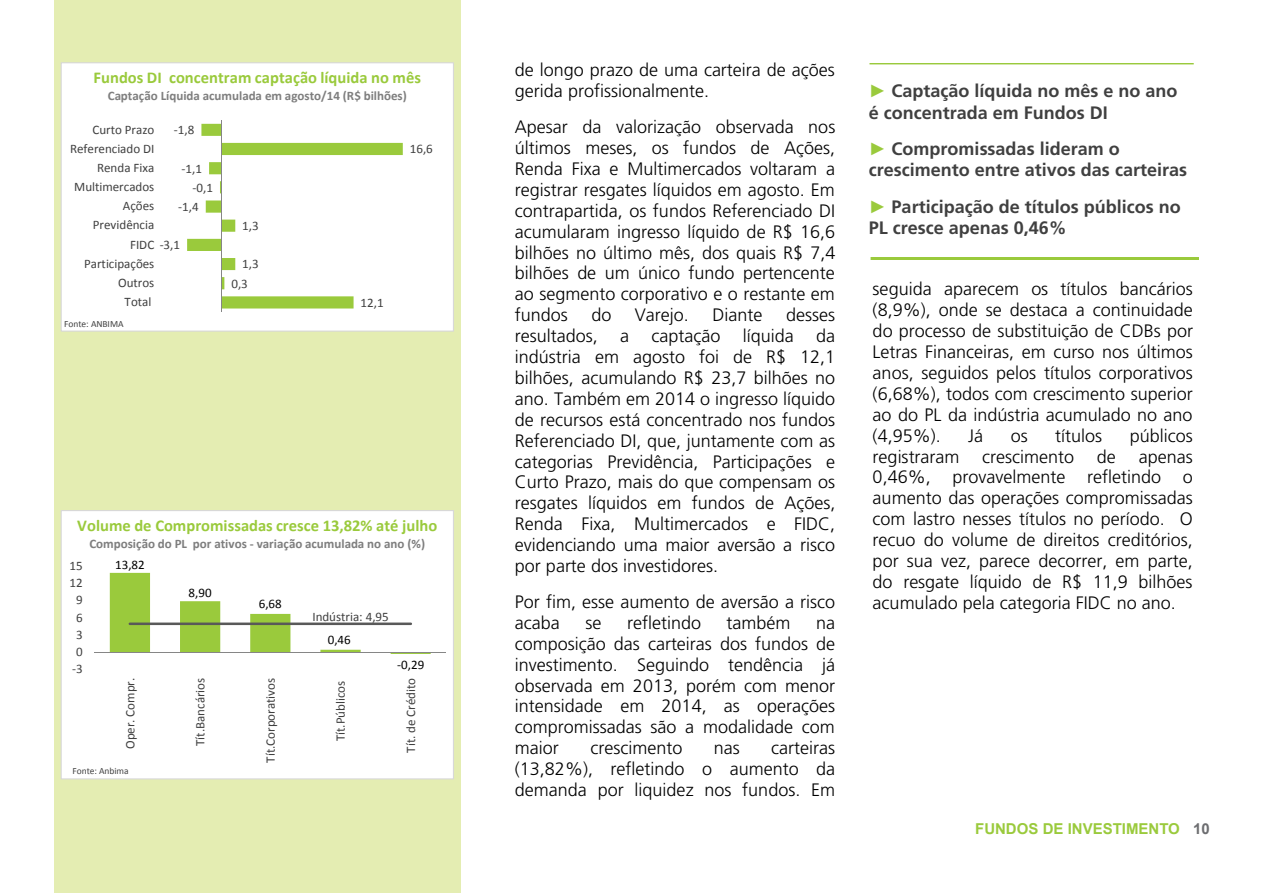
<style>
.page{position:relative;width:1263px;height:893px;background:#fff}
.page>*{position:absolute;margin:0;border:0;box-sizing:border-box;transform-origin:0 0}
.t1{font:300 18px/20.9px "Frutiger";color:#000;text-align:justify}
.t2{font:700 18px/21.3px "Frutiger";color:#404040}
.t3{font:700 16.5px "Calibri";color:#9aca3c}
.t4{font:700 15px "Arial";color:#9aca3c}
.t5{font:13.05px "Calibri";color:#404040}
.t6{font:700 13.05px "Calibri";letter-spacing:-.005em;color:#7e7e7e}
.t7{font:13.05px "Calibri";letter-spacing:.005em;color:#000}
.t8{font:9.45px "Calibri";letter-spacing:-.005em;color:#404040}
.s1{font-family:"Arial";font-weight:400;color:#9aca3c}
.s2{font-family:"Arial";color:#9aca3c}
.s3{color:#6d6e71}
</style>
<div class="page">
<div style="left:54px;top:0;width:406px;height:892px;background:#e4edb2"></div>
<hr style="left:869px;top:63px;width:325px;height:1px;background:#9aca3c">
<hr style="left:870px;top:257px;width:328px;height:3px;background:#9aca3c">
<div style="left:62px;top:63px;width:391px;height:268px;background:#fff"></div>
<svg style="left:187px;top:124px;width:216px;height:184px"></svg>
<hr style="left:221px;top:120px;width:1px;height:192px;background:#868686">
<div style="left:61px;top:62px;width:393px;height:270px;border:1px solid #d8d8d8"></div>
<div style="left:62px;top:511px;width:391px;height:267px;background:#fff"></div>
<svg style="left:110px;top:573px;width:321px;height:81px"></svg>
<hr style="left:95px;top:652px;width:351px;height:1px;background:#868686">
<hr style="left:129px;top:622px;width:283px;height:3px;background:#595959">
<div style="left:61px;top:510px;width:393px;height:269px;border:1px solid #d8d8d8"></div>
<p class="t3" style="left:94px;top:67px;width:329px">Fundos DI concentram captação líquida no mês</p>
<p class="t6" style="left:108px;top:87px;width:301px">Captação Líquida acumulada em agosto/14 (R$ bilhões)</p>
<p class="t5" style="left:92px;top:121px;width:63px">Curto Prazo</p>
<p class="t5" style="left:70px;top:140px;width:86px">Referenciado DI</p>
<p class="t5" style="left:97px;top:159px;width:59px">Renda Fixa</p>
<p class="t5" style="left:74px;top:179px;width:81px">Multimercados</p>
<p class="t5" style="left:123px;top:198px;width:33px">Ações</p>
<p class="t5" style="left:93px;top:217px;width:63px">Previdência</p>
<p class="t5" style="left:174px;top:122px;width:22px">‐1,8</p>
<p class="t5" style="left:182px;top:160px;width:22px">‐1,1</p>
<p class="t5" style="left:192px;top:179px;width:22px">‐0,1</p>
<p class="t5" style="left:178px;top:198px;width:22px">‐1,4</p>
<p class="t5" style="left:130px;top:236px;width:51px">FIDC ‐3,1</p>
<p class="t5" style="left:84px;top:255px;width:72px">Participações</p>
<p class="t5" style="left:118px;top:274px;width:38px">Outros</p>
<p class="t5" style="left:125px;top:294px;width:28px">Total</p>
<p class="t8" style="left:64px;top:318px;width:61px">Fonte: ANBIMA</p>
<p class="t5" style="left:242px;top:218px;width:18px">1,3</p>
<p class="t5" style="left:242px;top:256px;width:18px">1,3</p>
<p class="t5" style="left:231px;top:275px;width:18px">0,3</p>
<p class="t5" style="left:410px;top:141px;width:25px">16,6</p>
<p class="t5" style="left:360px;top:294px;width:25px">12,1</p>
<p class="t3" style="left:77px;top:515px;width:361px">Volume de Compromissadas cresce 13,82% até julho</p>
<p class="t6" style="left:89px;top:535px;width:337px">Composição do PL por ativos ‐ variação acumulada no ano (%)</p>
<p class="t5" style="left:70px;top:557px;width:15px">15</p>
<p class="t7" style="left:115px;top:556px;width:31px">13,82</p>
<p class="t5" style="left:70px;top:574px;width:15px">12</p>
<p class="t5" style="left:76px;top:592px;width:8px">9</p>
<p class="t7" style="left:189px;top:584px;width:25px">8,90</p>
<p class="t7" style="left:259px;top:595px;width:25px">6,68</p>
<p class="t5" style="left:76px;top:609px;width:8px">6</p>
<p class="t5" style="left:312px;top:609px;width:78px">Indústria: 4,95</p>
<p class="t5" style="left:76px;top:626px;width:8px">3</p>
<p class="t5" style="left:76px;top:643px;width:8px">0</p>
<p class="t7" style="left:328px;top:632px;width:25px">0,46</p>
<p class="t5" style="left:72px;top:661px;width:12px">‐3</p>
<p class="t7" style="left:397px;top:657px;width:29px">‐0,29</p>
<p class="t5" style="left:122px;top:749px;width:73px;rotate:-90deg">Oper. Compr.</p>
<p class="t5" style="left:192px;top:746px;width:70px;rotate:-90deg">Tít.Bancários</p>
<p class="t5" style="left:262px;top:762px;width:86px;rotate:-90deg">Tít.Corporativos</p>
<p class="t5" style="left:332px;top:741px;width:62px;rotate:-90deg">Tít.Públicos</p>
<p class="t5" style="left:402px;top:753px;width:76px;rotate:-90deg">Tít. de Crédito</p>
<p class="t8" style="left:72px;top:765px;width:58px">Fonte: Anbima</p>
<p class="t1" style="left:515px;top:60px;width:321px">de longo prazo de uma carteira de ações gerida profissionalmente.</p>
<p class="t1" style="left:515px;top:117px;width:322px">Apesar da valorização observada nos últimos meses, os fundos de Ações, Renda Fixa e Multimercados voltaram a registrar resgates líquidos em agosto. Em contrapartida, os fundos Referenciado DI acumularam ingresso líquido de R$ 16,6 bilhões no último mês, dos quais R$ 7,4 bilhões de um único fundo pertencente ao segmento corporativo e o restante em fundos</p>
<p class="t1" style="left:515px;top:305px;width:322px;text-indent:271px">desses resultados, a captação líquida da indústria em agosto foi de R$ 12,1 bilhões, acumulando R$ 23,7 bilhões no ano. Também em 2014 o ingresso líquido de recursos está concentrado nos fundos Referenciado DI, que, juntamente com as categorias Previdência, Participações e Curto Prazo, mais do que compensam os resgates líquidos em fundos de Ações, Renda Fixa, Multimercados e FIDC, evidenciando uma maior aversão a risco por parte dos investidores.</p>
<p class="t1" style="left:515px;top:592px;width:322px">Por fim, esse aumento de aversão a risco acaba</p>
<p class="t1" style="left:591px;top:305px;width:22px">do</p>
<p class="t1" style="left:635px;top:305px;width:55px">Varejo.</p>
<p class="t1" style="left:713px;top:305px;width:52px">Diante</p>
<p class="t1" style="left:585px;top:612px;width:18px">se</p>
<p class="t1" style="left:627px;top:612px;width:75px">refletindo</p>
<p class="t1" style="left:727px;top:612px;width:65px">também</p>
<p class="t1" style="left:515px;top:612px;width:322px;text-indent:301px">na composição das carteiras dos fundos de investimento. Seguindo tendência já observada em 2013, porém com menor intensidade em 2014, as operações compromissadas são a modalidade com maior</p>
<p class="t1" style="left:515px;top:738px;width:322px;text-indent:256px">carteiras (13,82%), refletindo o aumento da demanda por liquidez nos fundos. Em</p>
<p class="t1" style="left:590px;top:738px;width:93px">crescimento</p>
<p class="t1" style="left:714px;top:738px;width:28px">nas</p>
<p class="t2" style="left:869px;top:80px;width:310px"><span class="s1">►</span> Captação líquida no mês e no ano é concentrada em Fundos DI</p>
<p class="t2" style="left:869px;top:138px;width:320px"><span class="s2">►</span> Compromissadas lideram o crescimento entre ativos das carteiras</p>
<p class="t2" style="left:869px;top:196px;width:314px"><span class="s2">►</span> Participação de títulos públicos no<br>PL cresce apenas 0,46%</p>
<p class="t1" style="left:873px;top:279px;width:322px">seguida aparecem os títulos bancários (8,9%), onde se destaca a continuidade do processo de substituição de CDBs por Letras Financeiras, em curso nos últimos anos, seguidos pelos títulos corporativos (6,68%), todos com crescimento superior ao do PL da indústria acumulado no ano (4,95%).</p>
<p class="t1" style="left:968px;top:425px;width:16px">Já</p>
<p class="t1" style="left:1011px;top:425px;width:19px">os</p>
<p class="t1" style="left:1055px;top:425px;width:48px">títulos</p>
<p class="t1" style="left:1130px;top:425px;width:65px">públicos</p>
<p class="t1" style="left:873px;top:446px;width:88px">registraram</p>
<p class="t1" style="left:982px;top:446px;width:93px">crescimento</p>
<p class="t1" style="left:1097px;top:446px;width:21px">de</p>
<p class="t1" style="left:873px;top:446px;width:322px;text-indent:266px">apenas 0,46%, provavelmente refletindo o aumento das operações compromissadas com lastro nesses títulos no período. O recuo do volume de direitos creditórios, por sua vez, parece decorrer, em parte, do resgate líquido de R$ 11,9 bilhões acumulado pela categoria FIDC no ano.</p>
<p class="t4" style="left:975px;top:819px;width:236px">FUNDOS DE INVESTIMENTO <span class="s3">10</span></p>
</div>
